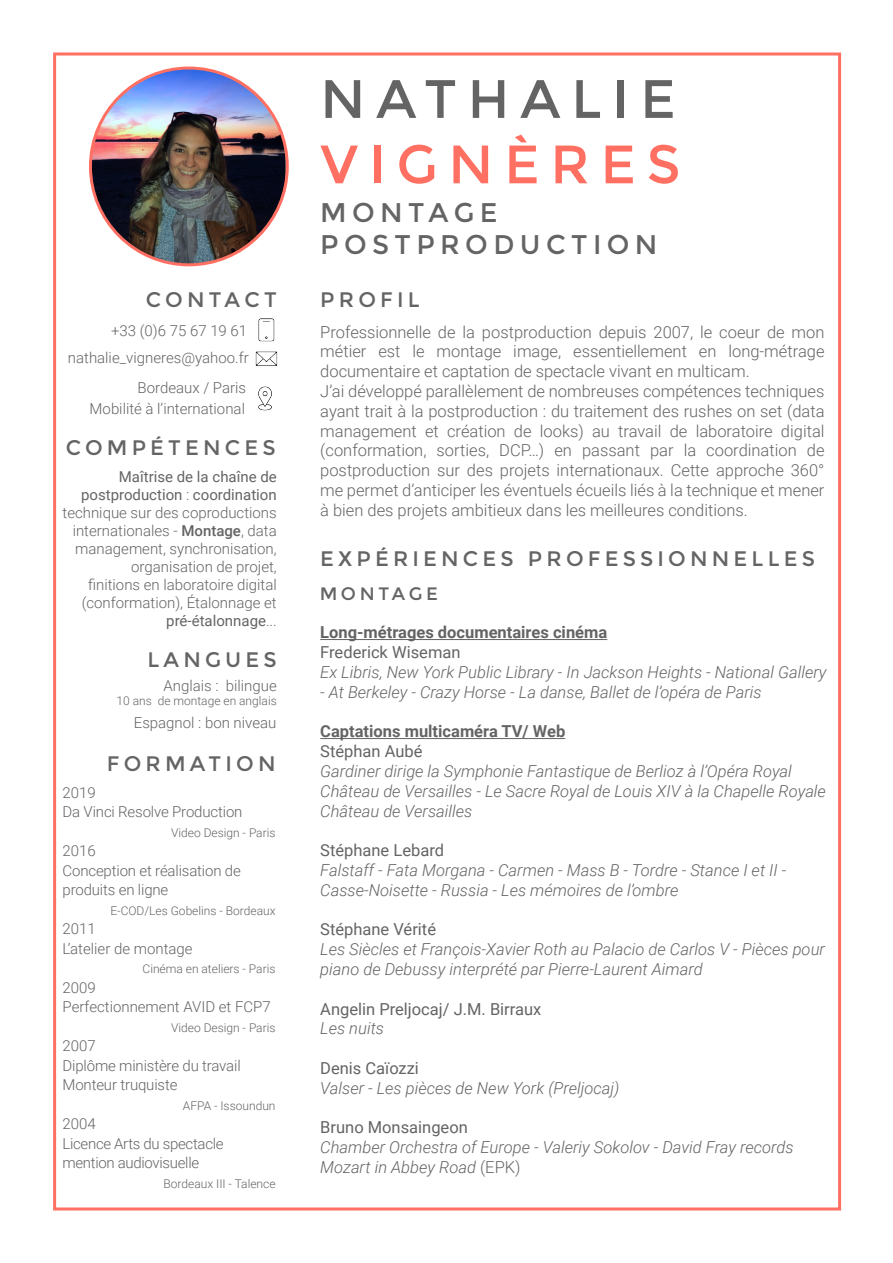
<style>
.page{position:relative;width:893px;height:1263px;background:#fff}
.page>*{position:absolute;margin:0;border:0;box-sizing:border-box;transform-origin:0 0}
.t1{font:54px "Montserrat";letter-spacing:.2em;color:#646464}
.t2{font:54px "Montserrat";letter-spacing:.2em;color:#ff7062}
.t3{font:27px "Montserrat";letter-spacing:.2em;color:#646464}
.t4{font:21px "Montserrat";letter-spacing:.2em;color:#646464}
.t5{font:18px "Montserrat";letter-spacing:.2em;color:#646464}
.t6{font:italic 300 16.5px/19.8px "Roboto";color:#646464}
.t7{font:300 16.5px/19.8px "Roboto";color:#646464;text-align:justify}
.t8{font:16.5px "Roboto";color:#646464}
.t9{font:700 16.5px "Roboto";color:#646464}
.t10{font:300 15px/18px "Roboto";color:#646464}
.t11{font:300 15px/19.5px "Roboto";letter-spacing:-.02em;color:#646464}
.t12{font:300 12px "Roboto";color:#646464}
.s1{font-weight:400}
.s2{font-weight:500}
.s3{font-style:normal}
</style>
<div class="page">
<img style="left:90px;top:68px;width:196px;height:197px">
<img style="left:258px;top:318px;width:17px;height:24px">
<img style="left:255px;top:351px;width:23px;height:15px">
<img style="left:258px;top:386px;width:14px;height:25px">
<hr style="left:320px;top:639px;width:287px;height:1px;background:#646464">
<hr style="left:320px;top:738px;width:245px;height:1px;background:#646464">
<p class="t1" style="left:320px;top:68px;width:357px">NATHALIE</p>
<p class="t2" style="left:320px;top:133px;width:362px">VIGNÈRES</p>
<p class="t3" style="left:320px;top:197px;width:179px">MONTAGE</p>
<p class="t3" style="left:320px;top:229px;width:339px">POSTPRODUCTION</p>
<p class="t4" style="left:146px;top:287px;width:132px">CONTACT</p>
<p class="t4" style="left:320px;top:287px;width:101px">PROFIL</p>
<p class="t10" style="left:111px;top:321px;width:138px">+33 (0)6 75 67 19 61</p>
<p class="t10" style="left:68px;top:348px;width:182px">nathalie_vigneres@yahoo.fr</p>
<p class="t10" style="left:138px;top:378px;width:110px">Bordeaux / Paris</p>
<p class="t10" style="left:90px;top:399px;width:157px">Mobilité à l’international</p>
<p class="t4" style="left:66px;top:436px;width:211px">COMPÉTENCES</p>
<p class="t10" style="left:63px;top:467px;width:216px;text-align:right"><span class="s1">Maîtrise de la chaîne de postproduction</span> : <span class="s1">coordination </span>technique sur des coproductions internationales - <span class="s2">Montage</span>, data management, synchronisation, organisation de projet,<br>finitions en laboratoire digital (conformation), Étalonnage et <span class="s1">pré-étalonnage</span>...</p>
<p class="t4" style="left:148px;top:648px;width:131px">LANGUES</p>
<p class="t10" style="left:163px;top:676px;width:115px">Anglais : bilingue</p>
<p class="t12" style="left:117px;top:693px;width:162px">10 ans de montage en anglais</p>
<p class="t10" style="left:134px;top:713px;width:144px">Espagnol : bon niveau</p>
<p class="t4" style="left:107px;top:751px;width:170px">FORMATION</p>
<p class="t10" style="left:63px;top:783px;width:35px">2019</p>
<p class="t10" style="left:63px;top:802px;width:181px">Da Vinci Resolve Production</p>
<p class="t12" style="left:171px;top:824px;width:106px">Video Design - Paris</p>
<p class="t10" style="left:63px;top:841px;width:35px">2016</p>
<p class="t10" style="left:63px;top:860px;width:180px;line-height:19.5px">Conception et réalisation de produits en ligne</p>
<p class="t12" style="left:110px;top:902px;width:167px">E-COD/Les Gobelins - Bordeaux</p>
<p class="t10" style="left:63px;top:919px;width:35px">2011</p>
<p class="t10" style="left:63px;top:939px;width:132px">L’atelier de montage</p>
<p class="t12" style="left:143px;top:960px;width:134px">Cinéma en ateliers - Paris</p>
<p class="t10" style="left:63px;top:978px;width:35px">2009</p>
<p class="t10" style="left:63px;top:997px;width:210px">Perfectionnement AVID et FCP7</p>
<p class="t12" style="left:171px;top:1019px;width:106px">Video Design - Paris</p>
<p class="t10" style="left:63px;top:1036px;width:35px">2007</p>
<p class="t10" style="left:63px;top:1055px;width:180px;line-height:19.5px">Diplôme ministère du travail<br>Monteur truquiste</p>
<p class="t12" style="left:183px;top:1097px;width:94px">AFPA - Issoundun</p>
<p class="t10" style="left:63px;top:1114px;width:35px">2004</p>
<p class="t11" style="left:63px;top:1133px;width:163px">Licence Arts du spectacle mention audiovisuelle</p>
<p class="t12" style="left:163px;top:1175px;width:114px">Bordeaux III - Talence</p>
<p class="t7" style="left:320px;top:321px;width:506px">Professionnelle de la postproduction depuis 2007, le coeur de mon métier est le montage image, essentiellement en long-métrage documentaire et captation de spectacle vivant en multicam.</p>
<p class="t7" style="left:320px;top:381px;width:506px">J’ai développé parallèlement de nombreuses compétences techniques ayant trait à la postproduction : du traitement des rushes on set (data management et création de looks) au travail de laboratoire digital (conformation, sorties, DCP…) en passant par la coordination de postproduction sur des projets internationaux. Cette approche 360° me permet d’anticiper les éventuels écueils liés à la technique et mener à bien des projets ambitieux dans les meilleures conditions.</p>
<p class="t4" style="left:320px;top:546px;width:496px">EXPÉRIENCES PROFESSIONNELLES</p>
<p class="t5" style="left:320px;top:583px;width:120px">MONTAGE</p>
<p class="t9" style="left:320px;top:621px;width:289px">Long-métrages documentaires cinéma</p>
<p class="t8" style="left:320px;top:641px;width:142px">Frederick Wiseman</p>
<p class="t6" style="left:320px;top:661px;width:508px">Ex Libris, New York Public Library - In Jackson Heights - National Gallery</p>
<p class="t6" style="left:320px;top:681px;width:443px">- At Berkeley - Crazy Horse - La danse, Ballet de l’opéra de Paris</p>
<p class="t9" style="left:320px;top:720px;width:247px">Captations multicaméra TV/ Web</p>
<p class="t8" style="left:320px;top:740px;width:104px">Stéphan Aubé</p>
<p class="t6" style="left:320px;top:760px;width:507px">Gardiner dirige la Symphonie Fantastique de Berlioz à l’Opéra Royal<br>Château de Versailles - Le Sacre Royal de Louis XIV à la Chapelle Royale<br>Château de Versailles</p>
<p class="t8" style="left:320px;top:839px;width:125px">Stéphane Lebard</p>
<p class="t6" style="left:320px;top:859px;width:468px">Falstaff - Fata Morgana - Carmen - Mass B - Tordre - Stance I et II -</p>
<p class="t6" style="left:320px;top:879px;width:360px">Casse-Noisette - Russia - Les mémoires de l’ombre</p>
<p class="t8" style="left:320px;top:918px;width:117px">Stéphane Vérité</p>
<p class="t6" style="left:320px;top:939px;width:506px">Les Siècles et François-Xavier Roth au Palacio de Carlos V - Pièces pour piano de Debussy interprété par Pierre-Laurent Aimard</p>
<p class="t8" style="left:320px;top:997px;width:223px">Angelin Preljocaj/ J.M. Birraux</p>
<p class="t6" style="left:320px;top:1018px;width:65px">Les nuits</p>
<p class="t8" style="left:320px;top:1056px;width:100px">Denis Caïozzi</p>
<p class="t6" style="left:320px;top:1077px;width:301px">Valser - Les pièces de New York (Preljocaj)</p>
<p class="t8" style="left:320px;top:1116px;width:149px">Bruno Monsaingeon</p>
<p class="t6" style="left:320px;top:1137px;width:475px">Chamber Orchestra of Europe - Valeriy Sokolov - David Fray records<br>Mozart in Abbey Road <span class="s3">(EPK)</span></p>
</div>
